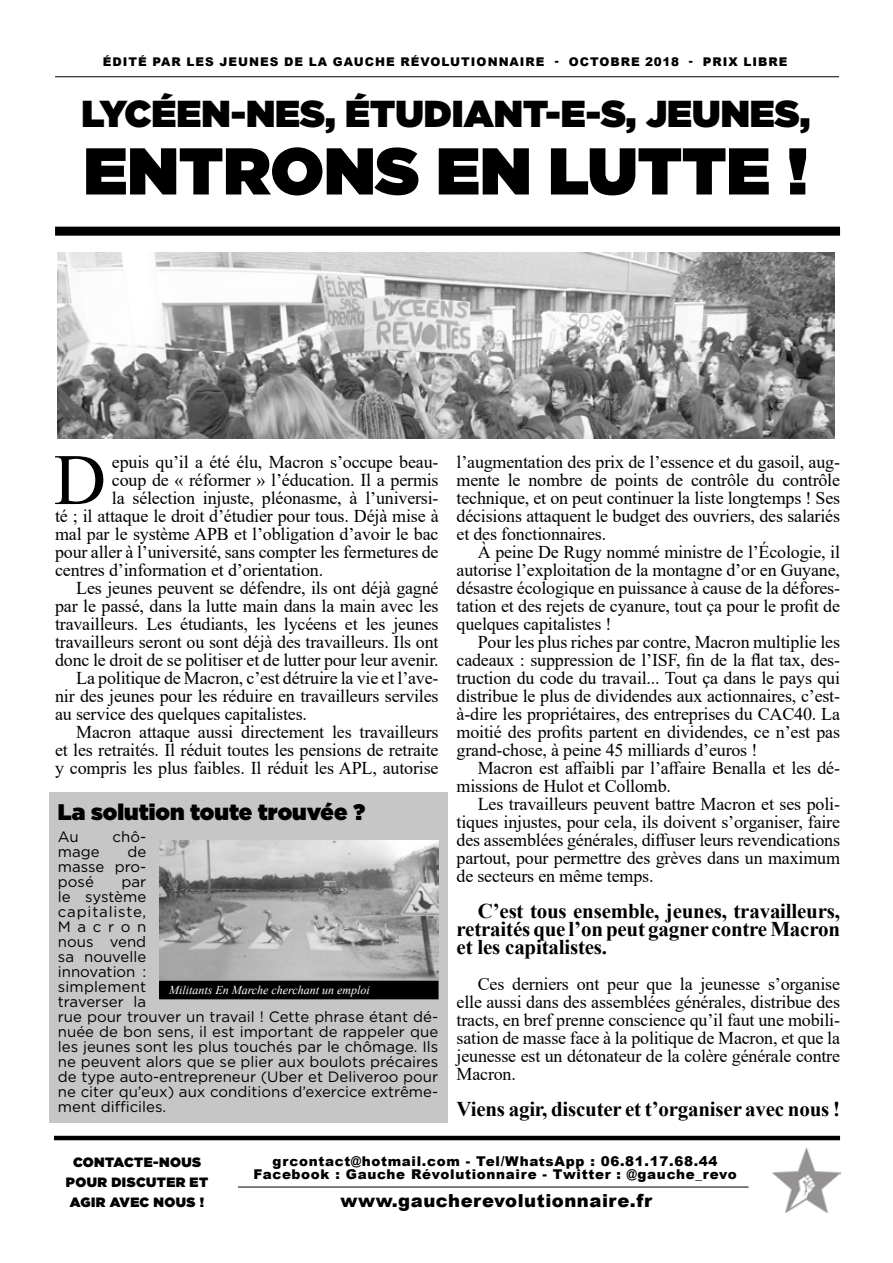
<style>
.page{position:relative;width:893px;height:1263px;background:#fff}
.page>*{position:absolute;margin:0;border:0;box-sizing:border-box;transform-origin:0 0}
.t1{font:72.3px "Times New Roman";color:#000}
.t2{font:900 66px "Gotham";color:#000}
.t3{font:900 37.5px "Gotham";color:#000}
.t4{font:900 22.5px "Gotham";color:#000}
.t5{font:700 21px/18px "Times New Roman";letter-spacing:-.01em;color:#000;text-align:justify}
.t6{font:18px/18px "Times New Roman";letter-spacing:-.01em;color:#000;text-align:justify}
.t7{font:900 18px "Arial";letter-spacing:.03em;color:#000}
.t8{font:15px/15px "Gotham";color:#000;text-align:justify}
.t9{font:900 13.5px/13.5px "Arial";letter-spacing:.05em;color:#000;text-align:center}
.t10{font:900 13.5px/19.8px "Gotham";letter-spacing:.03em;color:#000;text-align:center}
.t11{font:900 12px "Arial";letter-spacing:.085em;color:#000}
.t12{font:italic 12px "Times New Roman";color:#fff}
</style>
<div class="page">
<hr style="left:238px;top:1187px;width:510px;height:1px;background:#000">
<hr style="left:54px;top:1136px;width:786px;height:4px;background:#000">
<div style="left:55px;top:227px;width:785px;height:9px;background:#000"></div>
<img style="left:57px;top:252px;width:778px;height:187px">
<img style="left:772px;top:1148px;width:68px;height:64px">
<hr style="left:55px;top:76px;width:784px;height:1px;background:#000">
<div style="left:49px;top:792px;width:399px;height:330px;background:#c6c6c6"></div>
<img style="left:159px;top:841px;width:280px;height:139px">
<div style="left:160px;top:981px;width:278px;height:17px;background:#000"></div>
<div style="left:159px;top:981px;width:280px;height:18px;border:2px solid #000"></div>
<p class="t11" style="left:103px;top:53px;width:686px">ÉDITÉ PAR LES JEUNES DE LA GAUCHE RÉVOLUTIONNAIRE - OCTOBRE 2018 - PRIX LIBRE</p>
<h3 class="t3" style="left:82px;top:87px;width:730px">LYCÉEN-NES, ÉTUDIANT-E-S, JEUNES,</h3>
<h2 class="t2" style="left:84px;top:124px;width:726px">ENTRONS EN LUTTE !</h2>
<h1 class="t1" style="left:54px;top:429px;width:54px">D</h1>
<p class="t6" style="left:112px;top:452px;width:328px">epuis qu’il a été élu, Macron s’occupe beau-</p>
<p class="t6" style="left:457px;top:452px;width:385px">l’augmentation des prix de l’essence et du gasoil, aug&shy;mente le nombre de points de contrôle du contrôle technique, et on peut continuer la liste longtemps ! Ses décisions attaquent le budget des ouvriers, des salariés et des fonctionnaires.</p>
<p class="t6" style="left:457px;top:542px;width:385px;text-indent:21px">À peine De Rugy nommé ministre de l’Écologie, il autorise l’exploitation de la montagne d’or en Guyane, désastre écologique en puissance à cause de la défores&shy;tation et des rejets de cyanure, tout ça pour le profit de quelques capitalistes !</p>
<p class="t6" style="left:457px;top:632px;width:385px;text-indent:21px">Pour les plus riches par contre, Macron multiplie les cadeaux : suppression de l’ISF, fin de la flat tax, des&shy;truction du code du travail... Tout ça dans le pays qui distribue le plus de dividendes aux actionnaires, c’est&shy;à-dire les propriétaires, des entreprises du CAC40. La moitié des profits partent en dividendes, ce n’est pas grand-chose, à peine 45 milliards d’euros !</p>
<p class="t6" style="left:457px;top:758px;width:385px;text-indent:21px">Macron est affaibli par l’affaire Benalla et les dé&shy;missions de Hulot et Collomb.</p>
<p class="t6" style="left:457px;top:794px;width:385px;text-indent:21px">Les travailleurs peuvent battre Macron et ses poli&shy;tiques injustes, pour cela, ils doivent s’organiser, faire des assemblées générales, diffuser leurs revendications partout, pour permettre des grèves dans un maximum de secteurs en même temps.</p>
<p class="t5" style="left:457px;top:901px;width:385px;text-indent:21px">C’est tous ensemble, jeunes, travailleurs, retraités que l’on peut gagner contre Macron et les capitalistes.</p>
<p class="t6" style="left:457px;top:974px;width:385px;text-indent:21px">Ces derniers ont peur que la jeunesse s’organise elle aussi dans des assemblées générales, distribue des tracts, en bref prenne conscience qu’il faut une mobili&shy;sation de masse face à la politique de Macron, et que la jeunesse est un détonateur de la colère générale contre Macron.</p>
<p class="t5" style="left:457px;top:1099px;width:385px">Viens agir, discuter et t’organiser avec nous !</p>
<p class="t9" style="left:253px;top:1153px;width:485px">grcontact@hotmail.com - Tel/WhatsApp : 06.81.17.68.44<br>Facebook : Gauche Révolutionnaire - Twitter : @gauche_revo</p>
<p class="t7" style="left:341px;top:1187px;width:313px">www.gaucherevolutionnaire.fr</p>
<p class="t6" style="left:112px;top:470px;width:328px">coup de « réformer » l’éducation. Il a permis</p>
<p class="t6" style="left:112px;top:488px;width:328px">la sélection injuste, pléonasme, à l’universi-</p>
<p class="t6" style="left:55px;top:506px;width:385px">té ; il attaque le droit d’étudier pour tous. Déjà mise à</p>
<p class="t6" style="left:55px;top:524px;width:385px">mal par le système APB et l’obligation d’avoir le bac</p>
<p class="t6" style="left:55px;top:542px;width:385px">pour aller à l’université, sans compter les fermetures de</p>
<p class="t6" style="left:55px;top:560px;width:270px">centres d’information et d’orientation.</p>
<p class="t6" style="left:76px;top:578px;width:364px">Les jeunes peuvent se défendre, ils ont déjà gagné</p>
<p class="t6" style="left:55px;top:596px;width:385px">par le passé, dans la lutte main dans la main avec les</p>
<p class="t6" style="left:55px;top:614px;width:385px">travailleurs. Les étudiants, les lycéens et les jeunes</p>
<p class="t6" style="left:55px;top:632px;width:385px">travailleurs seront ou sont déjà des travailleurs. Ils ont</p>
<p class="t6" style="left:55px;top:650px;width:385px">donc le droit de se politiser et de lutter pour leur avenir.</p>
<p class="t6" style="left:76px;top:668px;width:364px">La politique de Macron, c’est détruire la vie et l’ave-</p>
<p class="t6" style="left:55px;top:686px;width:385px">nir des jeunes pour les réduire en travailleurs serviles</p>
<p class="t6" style="left:55px;top:704px;width:253px">au service des quelques capitalistes.</p>
<p class="t6" style="left:76px;top:722px;width:364px">Macron attaque aussi directement les travailleurs</p>
<p class="t6" style="left:55px;top:740px;width:385px">et les retraités. Il réduit toutes les pensions de retraite</p>
<p class="t6" style="left:55px;top:758px;width:385px">y compris les plus faibles. Il réduit les APL, autorise</p>
<p class="t4" style="left:58px;top:796px;width:309px">La solution toute trouvée ?</p>
<p class="t8" style="left:58px;top:829px;width:22px">Au</p>
<p class="t8" style="left:113px;top:829px;width:35px">chô-</p>
<p class="t8" style="left:58px;top:844px;width:43px">mage</p>
<p class="t8" style="left:58px;top:844px;width:90px;text-indent:70px">de masse pro&shy;posé</p>
<p class="t8" style="left:58px;top:874px;width:382px;text-align:left;text-indent:64px">par<br>le système<br>capitaliste,<br>Macron<br>nous vend<br>sa nouvelle<br>innovation :<br>simplement<br>traverser la<br>rue pour trouver un travail ! Cette phrase étant dé&shy;nuée de bon sens, il est important de rappeler que les jeunes sont les plus touchés par le chômage. Ils ne peuvent alors que se plier aux boulots précaires de type auto-entrepreneur (Uber et Deliveroo pour ne citer qu’eux) aux conditions d’exercice extrême&shy;ment difficiles.</p>
<p class="t12" style="left:169px;top:982px;width:202px">Militants En Marche cherchant un emploi</p>
<p class="t10" style="left:66px;top:1152px;width:144px">CONTACTE-NOUS<br>POUR DISCUTER ET<br>AGIR AVEC NOUS !</p>
</div>
